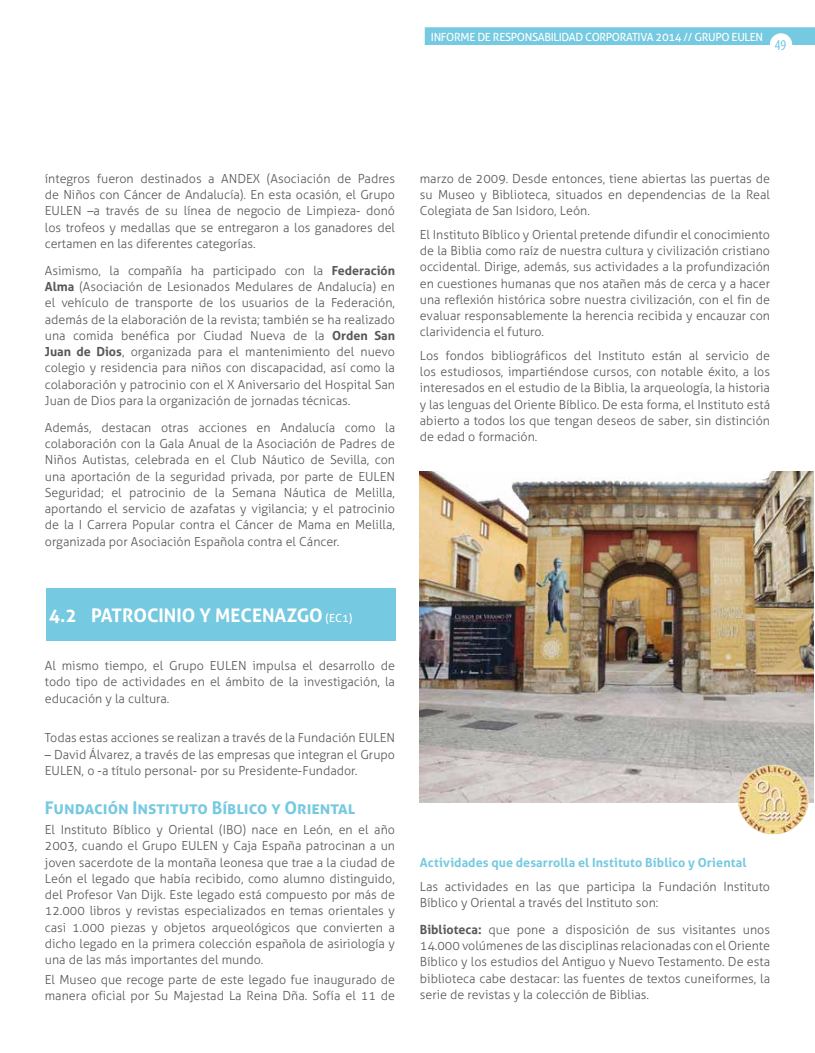
<style>
.page{position:relative;width:815px;height:1053px;background:#fff}
.page>*{position:absolute;margin:0;border:0;box-sizing:border-box;transform-origin:0 0}
.t1{font:700 18.75px "Aller";color:#fff}
.t2{font:700 17.5px "Aller";color:#75c9e0}
.t3{font:condensed 15px "Myriad Pro";color:#75c9e0}
.t4{font:300 12.5px/16.2px "Aller";color:#58585a;text-align:justify}
.t5{font:700 12.5px "Aller";letter-spacing:.01em;color:#75c9e0}
.t6{font:11.25px "Aller";letter-spacing:-.03em;color:#fff}
.s1{font-weight:700}
.s2{font-weight:400;font-size:11.25px}
</style>
<div class="page">
<div style="left:425px;top:27px;width:390px;height:18px;background:#75c9e0"></div>
<div style="left:770px;top:34px;width:22px;height:21px;background:#fff;border-radius:50%"></div>
<div style="left:770px;top:33px;width:22px;height:22px;border:1px solid #fff;border-radius:50%"></div>
<div style="left:46px;top:588px;width:349px;height:52px;background:#75c9e0"></div>
<img style="left:420px;top:471px;width:393px;height:331px">
<img style="left:738px;top:764px;width:71px;height:70px">
<p class="t6" style="left:431px;top:30px;width:135px">I NFORME DE RESPONSABI LIDAD</p>
<p class="t6" style="left:585px;top:30px;width:179px">CORPORATIVA 2014 // GRUPO EULEN</p>
<p class="t3" style="left:775px;top:36px;width:13px">49</p>
<p class="t4" style="left:45px;top:170px;width:352px">íntegros fueron destinados a ANDEX (Asociación de Padres de Niños con Cáncer de Andalucía). En esta ocasión, el Grupo EULEN –a través de su línea de negocio de Limpieza- donó los trofeos y medallas que se entregaron a los ganadores del certamen en las diferentes categorías.</p>
<p class="t4" style="left:45px;top:262px;width:352px">Asimismo, la compañía ha participado con la <span class="s1">Federación Alma</span> (Asociación de Lesionados Medulares de Andalucía) en el vehículo de transporte de los usuarios de la Federación, además de la elaboración de la revista; también se ha realizado una comida benéfica por Ciudad Nueva de la <span class="s1">Orden San Juan de Dios</span>, organizada para el mantenimiento del nuevo colegio y residencia para niños con discapacidad, así como la colaboración y patrocinio con el X Aniversario del Hospital San Juan de Dios para la organización de jornadas técnicas.</p>
<p class="t4" style="left:45px;top:419px;width:352px">Además, destacan otras acciones en Andalucía como la colaboración con la Gala Anual de la Asociación de Padres de Niños Autistas, celebrada en el Club Náutico de Sevilla, con una aportación de la seguridad privada, por parte de EULEN Seguridad; el patrocinio de la Semana Náutica de Melilla, aportando el servicio de azafatas y vigilancia; y el patrocinio de la I Carrera Popular contra el Cáncer de Mama en Melilla, organizada por Asociación Española contra el Cáncer.</p>
<h1 class="t1" style="left:49px;top:603px;width:305px">4.2 PATROCINIO Y MECENAZGO <span class="s2">(EC1)</span></h1>
<p class="t4" style="left:45px;top:657px;width:352px">Al mismo tiempo, el Grupo EULEN impulsa el desarrollo de todo tipo de actividades en el ámbito de la investigación, la educación y la cultura.</p>
<p class="t4" style="left:45px;top:729px;width:352px">Todas estas acciones se realizan a través de la Fundación EULEN</p>
<p class="t4" style="left:45px;top:746px;width:352px">– David Álvarez, a través de las empresas que integran el Grupo<br>EULEN, o -a título personal- por su Presidente-Fundador.</p>
<h2 class="t2" style="left:45px;top:797px;width:312px">Fundación Instituto Bíblico y Oriental</h2>
<p class="t4" style="left:45px;top:821px;width:352px">El Instituto Bíblico y Oriental (IBO) nace en León, en el año 2003, cuando el Grupo EULEN y Caja España patrocinan a un joven sacerdote de la montaña leonesa que trae a la ciudad de León el legado que había recibido, como alumno distinguido, del Profesor Van Dijk. Este legado está compuesto por más de 12.000 libros y revistas especializados en temas orientales y casi 1.000 piezas y objetos arqueológicos que convierten a dicho legado en la primera colección española de asiriología y una de las más importantes del mundo.</p>
<p class="t4" style="left:45px;top:971px;width:352px">El Museo que recoge parte de este legado fue inaugurado de manera oficial por Su Majestad La Reina Dña. Sofía el 11 de</p>
<p class="t4" style="left:420px;top:170px;width:352px">marzo de 2009. Desde entonces, tiene abiertas las puertas de su Museo y Biblioteca, situados en dependencias de la Real Colegiata de San Isidoro, León.</p>
<p class="t4" style="left:420px;top:226px;width:352px">El Instituto Bíblico y Oriental pretende difundir el conocimiento de la Biblia como raíz de nuestra cultura y civilización cristiano occidental. Dirige, además, sus actividades a la profundización en cuestiones humanas que nos atañen más de cerca y a hacer una reflexión histórica sobre nuestra civilización, con el fin de evaluar responsablemente la herencia recibida y encauzar con clarividencia el futuro.</p>
<p class="t4" style="left:420px;top:347px;width:352px">Los fondos bibliográficos del Instituto están al servicio de los estudiosos, impartiéndose cursos, con notable éxito, a los interesados en el estudio de la Biblia, la arqueología, la historia y las lenguas del Oriente Bíblico. De esta forma, el Instituto está abierto a todos los que tengan deseos de saber, sin distinción de edad o formación.</p>
<p class="t5" style="left:420px;top:855px;width:328px">Actividades que desarrolla el Instituto Bíblico y Oriental</p>
<p class="t4" style="left:420px;top:878px;width:352px">Las actividades en las que participa la Fundación Instituto<br>Bíblico y Oriental a través del Instituto son:</p>
<p class="t4" style="left:420px;top:921px;width:352px"><span class="s1">Biblioteca:</span> que pone a disposición de sus visitantes unos 14.000 volúmenes de las disciplinas relacionadas con el Oriente Bíblico y los estudios del Antiguo y Nuevo Testamento. De esta biblioteca cabe destacar: las fuentes de textos cuneiformes, la serie de revistas y la colección de Biblias.</p>
</div>
